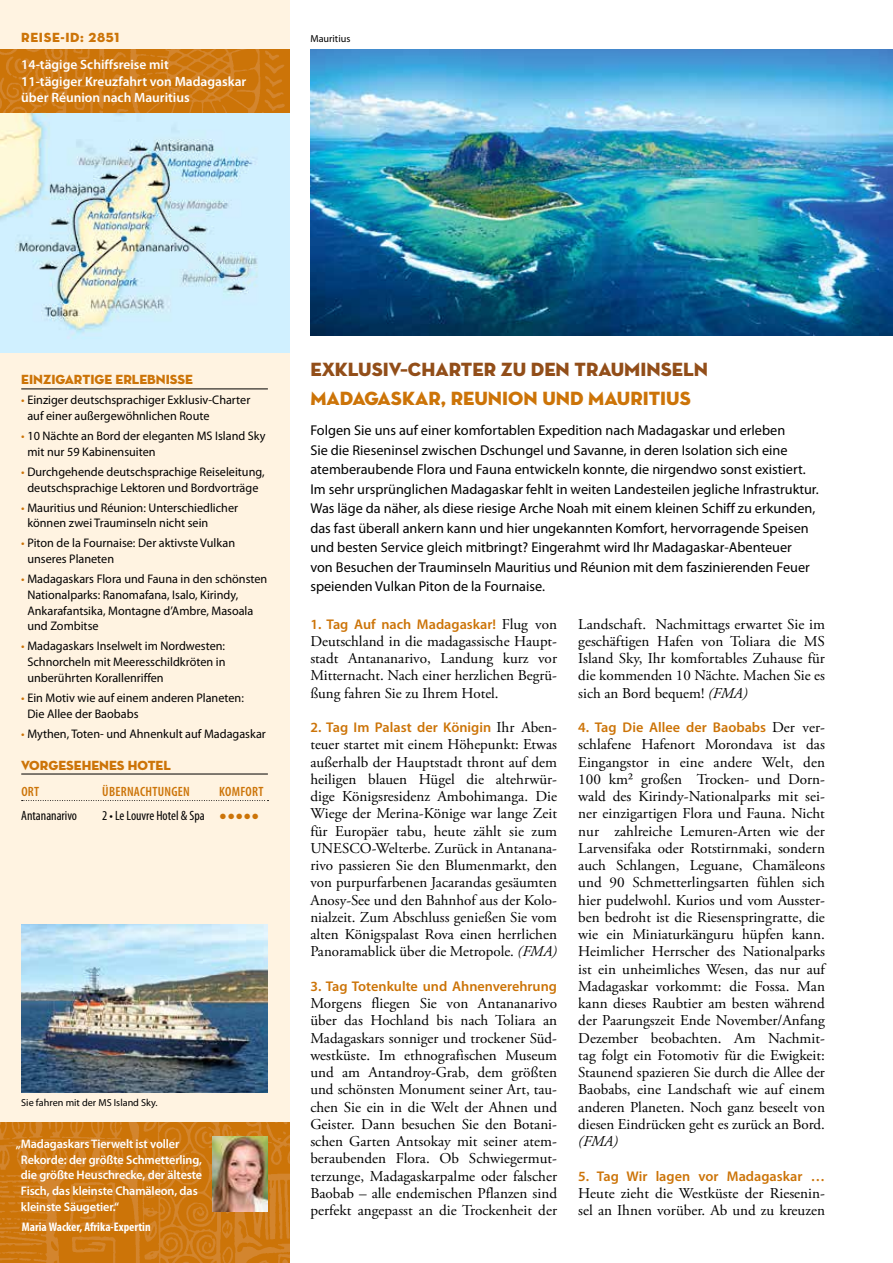
<style>
.page{position:relative;width:893px;height:1263px;background:#fff}
.page>*{position:absolute;margin:0;border:0;box-sizing:border-box;transform-origin:0 0}
.t1{font:19.5px "Neutra Disp Titling";color:#924e19}
.t2{font:19.5px "Neutra Disp Titling";color:#cc7408}
.t3{font:15px/17.2px "Adobe Garamond Pro";color:#000;text-align:justify}
.t4{font:italic 15px "Adobe Garamond Pro";color:#000}
.t5{font:14.25px/19.5px "Myriad Pro";color:#000}
.t6{font:600 14.1px "Myriad Pro";color:#cc7408}
.t7{font:600 13.5px/16.5px "Myriad Pro";color:#fff}
.t8{font:13.5px "Neutra Disp Titling";color:#cc7408}
.t9{font:condensed 13.5px "Myriad Pro";color:#000}
.t10{font:600 condensed 13.5px "Myriad Pro";letter-spacing:.02em;color:#cc7408}
.t11{font:13.5px "Neutra Disp Titling";letter-spacing:.05em;color:#cc7408}
.t12{font:12.45px/15.8px "Myriad Pro";color:#000}
.t13{font:600 12.45px/15.8px "Myriad Pro";letter-spacing:-.01em;color:#fff}
.t14{font:700 condensed 12.45px "Myriad Pro";color:#fff}
.t15{font:10.2px "Myriad Pro";color:#000}
.s1{color:#cc7408}
.s2{font-family:"Arial";font-stretch:normal;font-size:12.75px;color:#cc7408}
.s3{font-family:"Adobe Garamond Pro";font-weight:400;font-size:15px;color:#000}
.s4{font-style:italic}
</style>
<div class="page">
<div style="left:0;top:0;width:289px;height:1263px;background:#fff3e1"></div>
<img style="left:0;top:49px;width:289px;height:304px">
<img style="left:0;top:1123px;width:289px;height:140px">
<img style="left:310px;top:49px;width:583px;height:286px">
<hr style="left:21px;top:389px;width:247px;height:1px;background:#000">
<hr style="left:21px;top:774px;width:247px;height:1px;background:#000">
<svg style="left:22px;top:800px;width:246px;height:1px"></svg>
<img style="left:21px;top:925px;width:247px;height:167px">
<img style="left:213px;top:1136px;width:55px;height:75px">
<p class="t11" style="left:21px;top:29px;width:100px">REISE-ID: 2851</p>
<p class="t15" style="left:310px;top:33px;width:41px">Mauritius</p>
<p class="t7" style="left:21px;top:57px;width:227px">14-tägige Schiffsreise mit<br>11-tägiger Kreuzfahrt von Madagaskar über Réunion nach Mauritius</p>
<p class="t8" style="left:21px;top:371px;width:173px">EINZIGARTIGE ERLEBNISSE</p>
<p class="t12" style="left:27px;top:393px;width:224px;text-indent:-6px"><span class="s1">•</span> Einziger deutschsprachiger Exklusiv-Charter auf einer außergewöhnlichen Route</p>
<p class="t12" style="left:27px;top:428px;width:240px;text-indent:-6px"><span class="s1">•</span> 10 Nächte an Bord der eleganten MS Island Sky mit nur 59 Kabinensuiten</p>
<p class="t12" style="left:21px;top:464px;width:245px;text-align:center"><span class="s1">•</span> Durchgehende deutschsprachige Reiseleitung, deutschsprachige Lektoren und Bordvorträge</p>
<p class="t12" style="left:27px;top:500px;width:212px;text-indent:-6px"><span class="s1">•</span> Mauritius und Réunion: Unterschiedlicher können zwei Trauminseln nicht sein</p>
<p class="t12" style="left:27px;top:536px;width:209px;text-indent:-6px"><span class="s1">•</span> Piton de la Fournaise: Der aktivste Vulkan unseres Planeten</p>
<p class="t12" style="left:27px;top:571px;width:241px;text-indent:-6px"><span class="s1">•</span> Madagaskars Flora und Fauna in den schönsten Nationalparks: Ranomafana, Isalo, Kirindy, Ankarafantsika, Montagne d’Ambre, Masoala und Zombitse</p>
<p class="t12" style="left:27px;top:639px;width:200px;text-align:justify;text-indent:-6px"><span class="s1">•</span> Madagaskars Inselwelt im Nordwesten:<br>Schnorcheln mit Meeresschildkröten in unberührten Korallenriffen</p>
<p class="t12" style="left:27px;top:690px;width:218px;text-indent:-6px"><span class="s1">•</span> Ein Motiv wie auf einem anderen Planeten:<br>Die Allee der Baobabs</p>
<p class="t12" style="left:21px;top:726px;width:246px"><span class="s1">•</span> Mythen, Toten- und Ahnenkult auf Madagaskar</p>
<p class="t8" style="left:21px;top:756px;width:151px">VORGESEHENES HOTEL</p>
<p class="t10" style="left:21px;top:784px;width:19px">ORT</p>
<p class="t10" style="left:102px;top:784px;width:89px">ÜBERNACHTUNGEN</p>
<p class="t10" style="left:219px;top:784px;width:46px">KOMFORT</p>
<p class="t9" style="left:21px;top:808px;width:57px">Antananarivo</p>
<p class="t9" style="left:102px;top:808px;width:159px">2 • Le Louvre Hotel &amp; Spa <span class="s2">●●●●●</span></p>
<p class="t15" style="left:21px;top:1097px;width:138px">Sie fahren mit der MS Island Sky.</p>
<p class="t13" style="left:21px;top:1136px;width:183px;text-indent:-5px">„Madagaskars Tierwelt ist voller Rekorde: der größte Schmetterling, die größte Heuschrecke, der älteste Fisch, das kleinste Chamäleon, das kleinste Säugetier.“</p>
<p class="t14" style="left:22px;top:1220px;width:130px">Maria Wacker, Afrika-Expertin</p>
<h1 class="t1" style="left:310px;top:357px;width:399px">EXKLUSIV–CHARTER ZU DEN TRAUMINSELN</h1>
<h1 class="t2" style="left:310px;top:386px;width:382px">MADAGASKAR, REUNION UND MAURITIUS</h1>
<p class="t5" style="left:310px;top:421px;width:510px">Folgen Sie uns auf einer komfortablen Expedition nach Madagaskar und erleben<br>Sie die Rieseninsel zwischen Dschungel und Savanne, in deren Isolation sich eine atemberaubende Flora und Fauna entwickeln konnte, die nirgendwo sonst existiert.<br>Im sehr ursprünglichen Madagaskar fehlt in weiten Landesteilen jegliche Infrastruktur.<br>Was läge da näher, als diese riesige Arche Noah mit einem kleinen Schiff zu erkunden, das fast überall ankern kann und hier ungekannten Komfort, hervorragende Speisen und besten Service gleich mitbringt? Eingerahmt wird Ihr Madagaskar-Abenteuer<br>von Besuchen der Trauminseln Mauritius und Réunion mit dem faszinierenden Feuer speienden Vulkan Piton de la Fournaise.</p>
<p class="t6" style="left:310px;top:616px;width:248px">1. Tag Auf nach Madagaskar! <span class="s3">Flug von</span></p>
<p class="t3" style="left:310px;top:633px;width:248px">Deutschland in die madagassische Haupt&shy;stadt Antananarivo, Landung kurz vor Mitternacht. Nach einer herzlichen Begrü&shy;ßung fahren Sie zu Ihrem Hotel.</p>
<p class="t6" style="left:310px;top:720px;width:248px">2. Tag Im Palast der Königin <span class="s3">Ihr Aben-</span></p>
<p class="t3" style="left:310px;top:736px;width:248px">teuer startet mit einem Höhepunkt: Etwas außerhalb der Hauptstadt thront auf dem heiligen blauen Hügel die altehrwür&shy;dige Königsresidenz Ambohimanga. Die Wiege der Merina-Könige war lange Zeit für Europäer tabu, heute zählt sie zum UNESCO-Welterbe. Zurück in Antanana&shy;rivo passieren Sie den Blumenmarkt, den von purpurfarbenen Jacarandas gesäumten Anosy-See und den Bahnhof aus der Kolo&shy;nialzeit. Zum Abschluss genießen Sie vom alten Königspalast Rova einen herrlichen Panoramablick über die Metropole. <span class="s4">(FMA)</span></p>
<p class="t6" style="left:310px;top:978px;width:248px">3. Tag Totenkulte und Ahnenverehrung</p>
<p class="t3" style="left:310px;top:995px;width:248px">Morgens fliegen Sie von Antananarivo über das Hochland bis nach Toliara an Madagaskars sonniger und trockener Süd&shy;westküste. Im ethnografischen Museum und am Antandroy-Grab, dem größten und schönsten Monument seiner Art, tau&shy;chen Sie ein in die Welt der Ahnen und Geister. Dann besuchen Sie den Botani&shy;schen Garten Antsokay mit seiner atem&shy;beraubenden Flora. Ob Schwiegermut&shy;terzunge, Madagaskarpalme oder falscher Baobab – alle endemischen Pflanzen sind perfekt angepasst an die Trockenheit der</p>
<p class="t3" style="left:578px;top:616px;width:248px">Landschaft. Nachmittags erwartet Sie im geschäftigen Hafen von Toliara die MS Island Sky, Ihr komfortables Zuhause für die kommenden 10 Nächte. Machen Sie es sich an Bord bequem! <span class="s4">(FMA)</span></p>
<p class="t6" style="left:578px;top:720px;width:248px">4. Tag Die Allee der Baobabs <span class="s3">Der ver-</span></p>
<p class="t3" style="left:578px;top:736px;width:248px">schlafene Hafenort Morondava ist das Eingangstor in eine andere Welt, den 100 km² großen Trocken- und Dorn&shy;wald des Kirindy-Nationalparks mit sei&shy;ner einzigartigen Flora und Fauna. Nicht nur zahlreiche Lemuren-Arten wie der Larvensifaka oder Rotstirnmaki, sondern auch Schlangen, Leguane, Chamäleons und 90 Schmetterlingsarten fühlen sich hier pudelwohl. Kurios und vom Ausster&shy;ben bedroht ist die Riesenspringratte, die wie ein Miniaturkänguru hüpfen kann.<br>Heimlicher Herrscher des Nationalparks ist ein unheimliches Wesen, das nur auf Madagaskar vorkommt: die Fossa. Man kann dieses Raubtier am besten während der Paarungszeit Ende November/Anfang Dezember beobachten. Am Nachmit&shy;tag folgt ein Fotomotiv für die Ewigkeit:<br>Staunend spazieren Sie durch die Allee der Baobabs, eine Landschaft wie auf einem anderen Planeten. Noch ganz beseelt von diesen Eindrücken geht es zurück an Bord.</p>
<p class="t4" style="left:578px;top:1132px;width:41px">(FMA)</p>
<p class="t6" style="left:578px;top:1168px;width:248px">5. Tag Wir lagen vor Madagaskar …</p>
<p class="t3" style="left:578px;top:1185px;width:248px">Heute zieht die Westküste der Riesenin&shy;sel an Ihnen vorüber. Ab und zu kreuzen</p>
</div>
